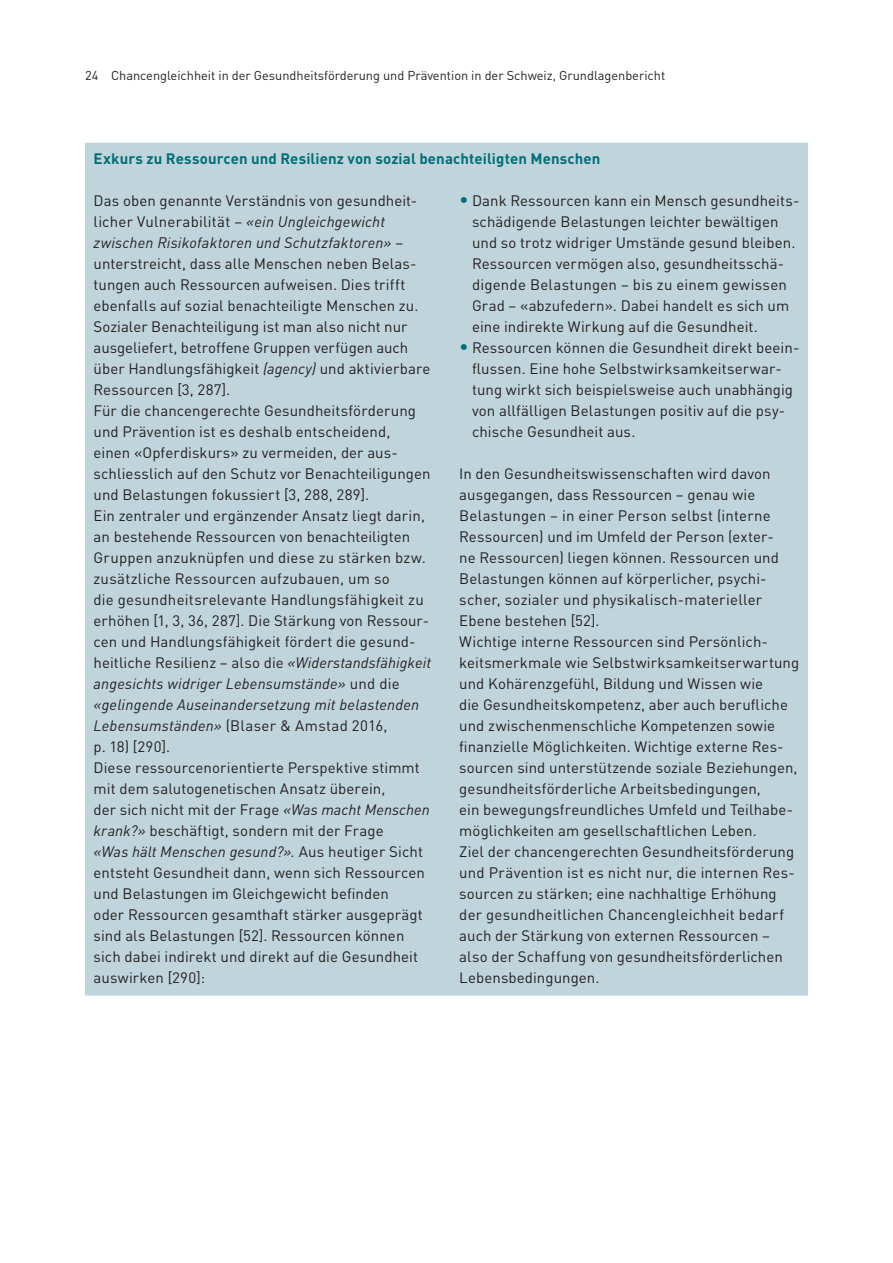
<style>
.page{position:relative;width:893px;height:1263px;background:#fff}
.page>*{position:absolute;margin:0;border:0;box-sizing:border-box;transform-origin:0 0}
.t1{font:15px/21px "DINOT";letter-spacing:.005em;color:#231f20}
.t2{font:700 15px "DINOT";letter-spacing:.01em;color:#006f78}
.t3{font:12.75px "DINOT";color:#231f20}
.s1{font-style:italic}
.s2{font-size:18px;color:#006f78}
</style>
<div class="page">
<div style="left:85px;top:143px;width:723px;height:852px;background:#bfd5db"></div>
<p class="t3" style="left:85px;top:66px;width:582px">24 Chancengleichheit in der Gesundheitsförderung und Prävention in der Schweiz, Grundlagenbericht</p>
<p class="t2" style="left:94px;top:148px;width:508px">Exkurs zu Ressourcen und Resilienz von sozial benachteiligten Menschen</p>
<p class="t1" style="left:94px;top:189px;width:339px">Das oben genannte Verständnis von gesundheit&shy;licher Vulnerabilität – <span class="s1">«ein Ungleichgewicht zwischen Risikofaktoren und Schutzfaktoren»</span> – unterstreicht, dass alle Menschen neben Belas&shy;tungen auch Ressourcen aufweisen. Dies trifft ebenfalls auf sozial benachteiligte Menschen zu.<br>Sozialer Benachteiligung ist man also nicht nur ausgeliefert, betroffene Gruppen verfügen auch über Handlungsfähigkeit <span class="s1">(agency)</span> und aktivierbare Ressourcen [3, 287].<br>Für die chancengerechte Gesundheitsförderung und Prävention ist es deshalb entscheidend,<br>einen «Opferdiskurs» zu vermeiden, der aus&shy;schliesslich auf den Schutz vor Benachteiligungen und Belastungen fokussiert [3, 288, 289].<br>Ein zentraler und ergänzender Ansatz liegt darin, an bestehende Ressourcen von benachteiligten Gruppen anzuknüpfen und diese zu stärken bzw. zusätzliche Ressourcen aufzubauen, um so<br>die gesundheitsrelevante Handlungsfähigkeit zu erhöhen [1, 3, 36, 287]. Die Stärkung von Ressour&shy;cen und Handlungsfähigkeit fördert die gesund&shy;heitliche Resilienz – also die <span class="s1">«Widerstandsfähigkeit angesichts widriger Lebensumstände»</span> und die <span class="s1">«gelingende Auseinandersetzung mit belastenden Lebensumständen»</span> (Blaser &amp; Amstad 2016,<br>p. 18) [290].<br>Diese ressourcenorientierte Perspektive stimmt mit dem salutogenetischen Ansatz überein,<br>der sich nicht mit der Frage <span class="s1">«Was macht Menschen krank?»</span> beschäftigt, sondern mit der Frage<br><span class="s1">«Was hält Menschen gesund?».</span> Aus heutiger Sicht entsteht Gesundheit dann, wenn sich Ressourcen und Belastungen im Gleichgewicht befinden<br>oder Ressourcen gesamthaft stärker ausgeprägt sind als Belastungen [52]. Ressourcen können sich dabei indirekt und direkt auf die Gesundheit auswirken [290]:</p>
<p class="t1" style="left:472px;top:189px;width:327px;text-indent:-13px"><span class="s2">•</span> Dank Ressourcen kann ein Mensch gesundheits&shy;schädigende Belastungen leichter bewältigen und so trotz widriger Umstände gesund bleiben.<br>Ressourcen vermögen also, gesundheitsschä&shy;digende Belastungen – bis zu einem gewissen Grad – «abzufedern». Dabei handelt es sich um eine indirekte Wirkung auf die Gesundheit.</p>
<p class="t1" style="left:472px;top:336px;width:329px;text-indent:-13px"><span class="s2">•</span> Ressourcen können die Gesundheit direkt beein&shy;flussen. Eine hohe Selbstwirksamkeitserwar&shy;tung wirkt sich beispielsweise auch unabhängig von allfälligen Belastungen positiv auf die psy&shy;chische Gesundheit aus.</p>
<p class="t1" style="left:459px;top:462px;width:341px">In den Gesundheitswissenschaften wird davon ausgegangen, dass Ressourcen – genau wie Belastungen – in einer Person selbst (interne Ressourcen) und im Umfeld der Person (exter-<br>ne Ressourcen) liegen können. Ressourcen und Belastungen können auf körperlicher, psychi&shy;scher, sozialer und physikalisch-materieller Ebene bestehen [52].<br>Wichtige interne Ressourcen sind Persönlich&shy;keitsmerkmale wie Selbstwirksamkeitserwartung und Kohärenzgefühl, Bildung und Wissen wie<br>die Gesundheitskompetenz, aber auch berufliche und zwischenmenschliche Kompetenzen sowie finanzielle Möglichkeiten. Wichtige externe Res&shy;sourcen sind unterstützende soziale Beziehungen, gesundheitsförderliche Arbeitsbedingungen,<br>ein bewegungsfreundliches Umfeld und Teilhabe&shy;möglichkeiten am gesellschaftlichen Leben.<br>Ziel der chancengerechten Gesundheitsförderung und Prävention ist es nicht nur, die internen Res&shy;sourcen zu stärken; eine nachhaltige Erhöhung der gesundheitlichen Chancengleichheit bedarf auch der Stärkung von externen Ressourcen – also der Schaffung von gesundheitsförderlichen Lebensbedingungen.</p>
</div>
